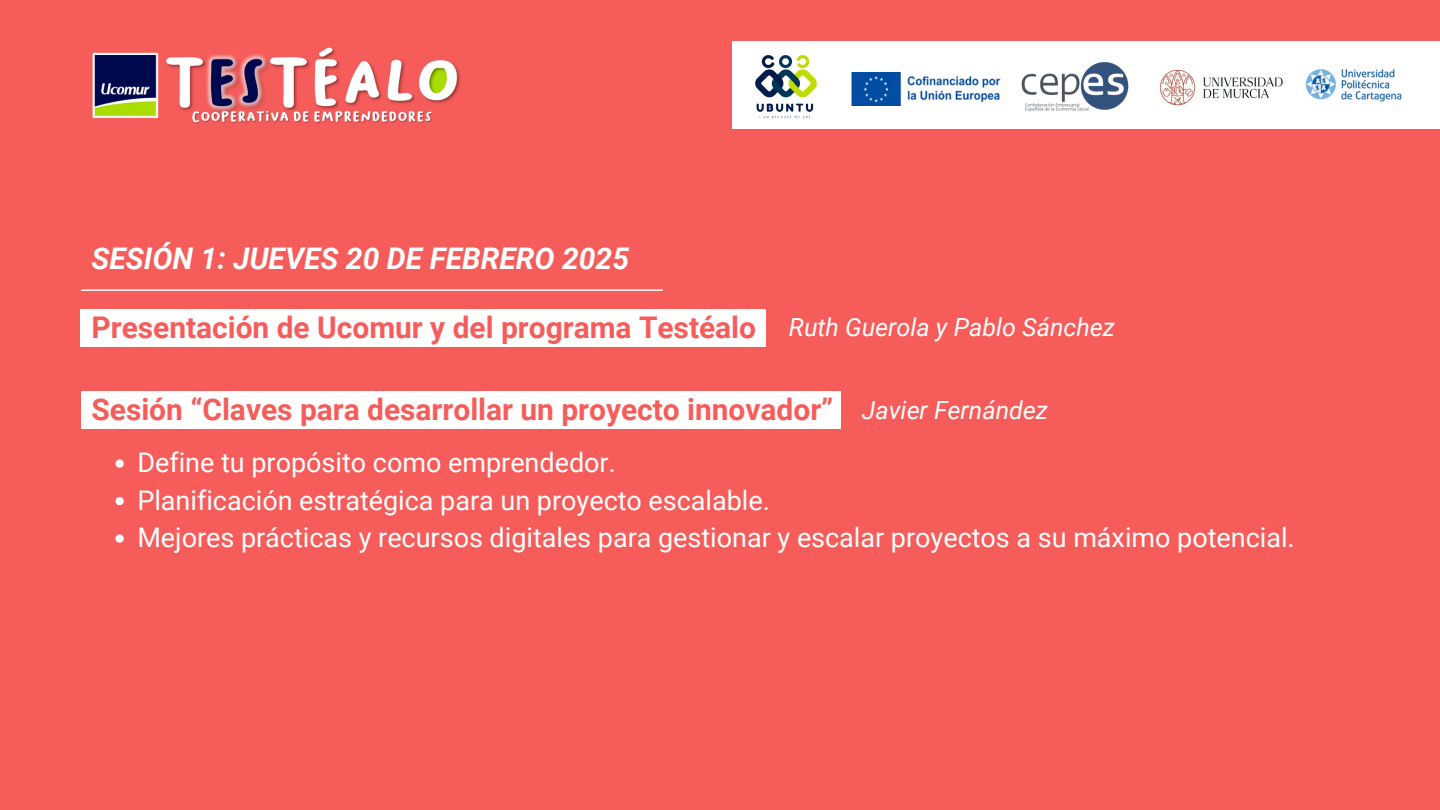
<style>
.page{position:relative;width:1440px;height:810px;background:#f65c5a}
.page>*{position:absolute;margin:0;border:0;box-sizing:border-box;transform-origin:0 0}
.t1{font:700 29.9px "Roboto";color:#f65c5a}
.t2{font:italic 700 29.9px "Roboto";color:#fff}
.t3{font:27px "Roboto";color:#fff}
.t4{font:italic 25px "Roboto";color:#fff}
</style>
<div class="page">
<div style="left:733px;top:42px;width:707px;height:87px;background:#fff"></div>
<img style="left:851px;top:73px;width:150px;height:32px">
<img style="left:1022px;top:62px;width:106px;height:50px">
<img style="left:1159px;top:69px;width:124px;height:37px">
<img style="left:1305px;top:69px;width:97px;height:33px">
<img style="left:755px;top:55px;width:62px;height:64px">
<img style="left:92px;top:47px;width:368px;height:77px">
<div style="left:81px;top:310px;width:685px;height:37px;background:#fff"></div>
<div style="left:81px;top:391px;width:760px;height:37px;background:#fff"></div>
<svg style="left:116px;top:459px;width:8px;height:9px"></svg>
<svg style="left:116px;top:497px;width:8px;height:8px"></svg>
<svg style="left:116px;top:534px;width:8px;height:9px"></svg>
<hr style="left:81px;top:289px;width:582px;height:2px;background:#fff">
<p class="t2" style="left:92px;top:241px;width:539px">SESIÓN 1: JUEVES 20 DE FEBRERO 2025</p>
<p class="t1" style="left:92px;top:310px;width:666px">Presentación de Ucomur y del programa Testéalo</p>
<p class="t4" style="left:789px;top:313px;width:327px">Ruth Guerola y Pablo Sánchez</p>
<p class="t1" style="left:92px;top:393px;width:743px">Sesión “Claves para desarrollar un proyecto innovador”</p>
<p class="t3" style="left:137px;top:447px;width:480px">Define tu propósito como emprendedor.</p>
<h1 class="t3" style="left:137px;top:485px;width:634px">Planificación estratégica para un proyecto escalable.</h1>
<h2 class="t3" style="left:137px;top:522px;width:1159px">Mejores prácticas y recursos digitales para gestionar y escalar proyectos a su máximo potencial.</h2>
<h2 class="t4" style="left:862px;top:396px;width:188px">Javier Fernández</h2>
</div>
